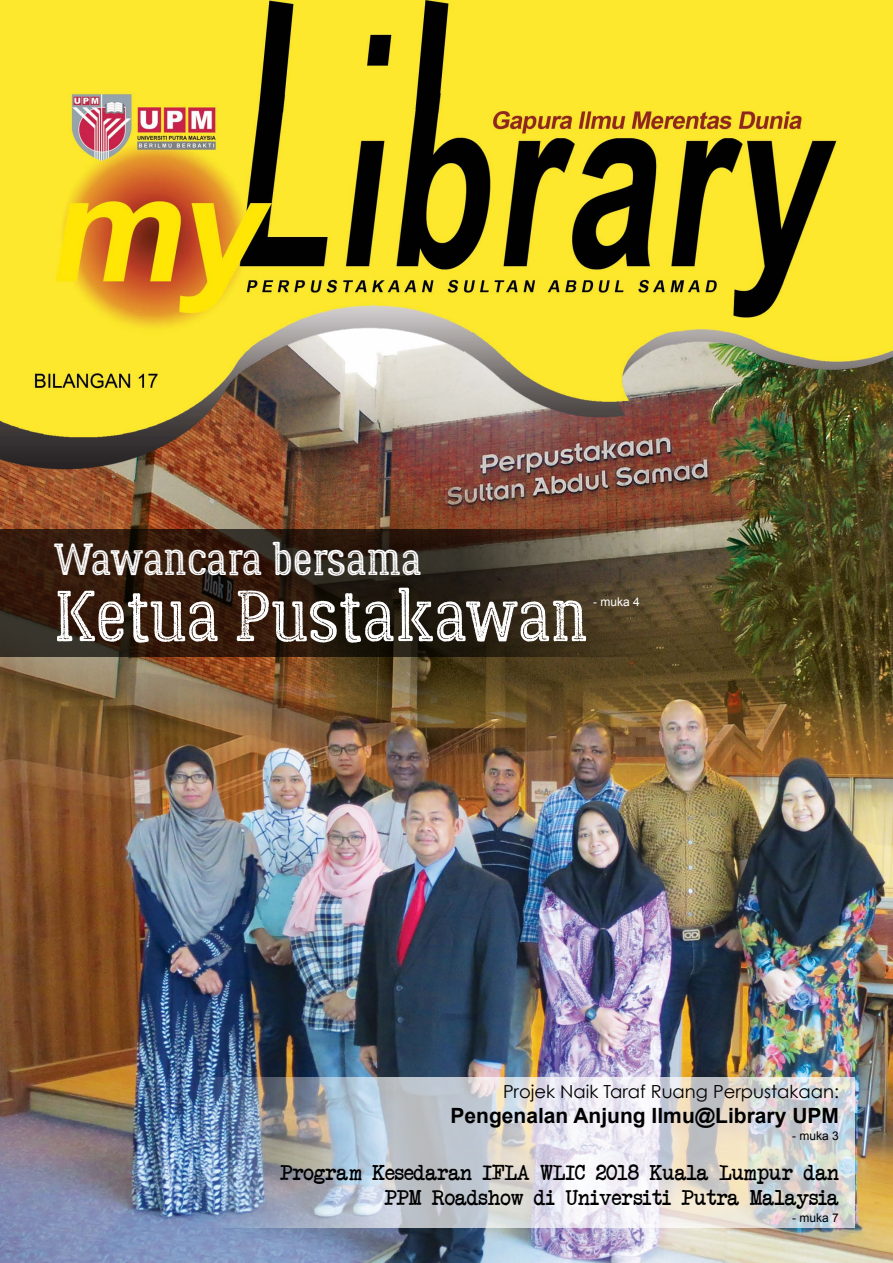
<style>
.page{position:relative;width:893px;height:1263px;background:#fff}
.page>*{position:absolute;margin:0;border:0;box-sizing:border-box;transform-origin:0 0}
.t1{font:72px "Lumberjack Inline Rough";color:#fff}
.t2{font:45px "Lumberjack Inline Rough";color:#fff}
.t3{font:21px/25.5px "Another Typewriter";color:#000;text-align:right}
.t4{font:700 21px "Arial";color:#000}
.t5{font:18px "Century Gothic";color:#000}
.t6{font:12px "Arial";color:#000}
.t7{font:12px "Arial";color:#fff}
</style>
<div class="page">
<img style="left:0;top:486px;width:893px;height:777px">
<img style="left:0;top:0;width:893px;height:486px">
<img style="left:196px;top:1078px;width:659px;height:150px">
<svg style="left:0;top:529px;width:659px;height:128px;background:#352518"></svg>
<h2 class="t2" style="left:54px;top:532px;width:370px">Wawancara bersama</h2>
<h1 class="t1" style="left:54px;top:572px;width:536px">Ketua Pustakawan</h1>
<p class="t7" style="left:593px;top:594px;width:48px">- muka 4</p>
<p class="t5" style="left:503px;top:1081px;width:337px">Projek Naik Taraf Ruang Perpustakaan:</p>
<p class="t4" style="left:451px;top:1102px;width:390px">Pengenalan Anjung Ilmu@Library UPM</p>
<p class="t6" style="left:792px;top:1127px;width:48px">- muka 3</p>
<p class="t3" style="left:280px;top:1159px;width:561px">Program Kesedaran IFLA WLIC 2018 Kuala Lumpur dan<br>PPM Roadshow di Universiti Putra Malaysia</p>
<p class="t6" style="left:792px;top:1209px;width:48px">- muka 7</p>
</div>
